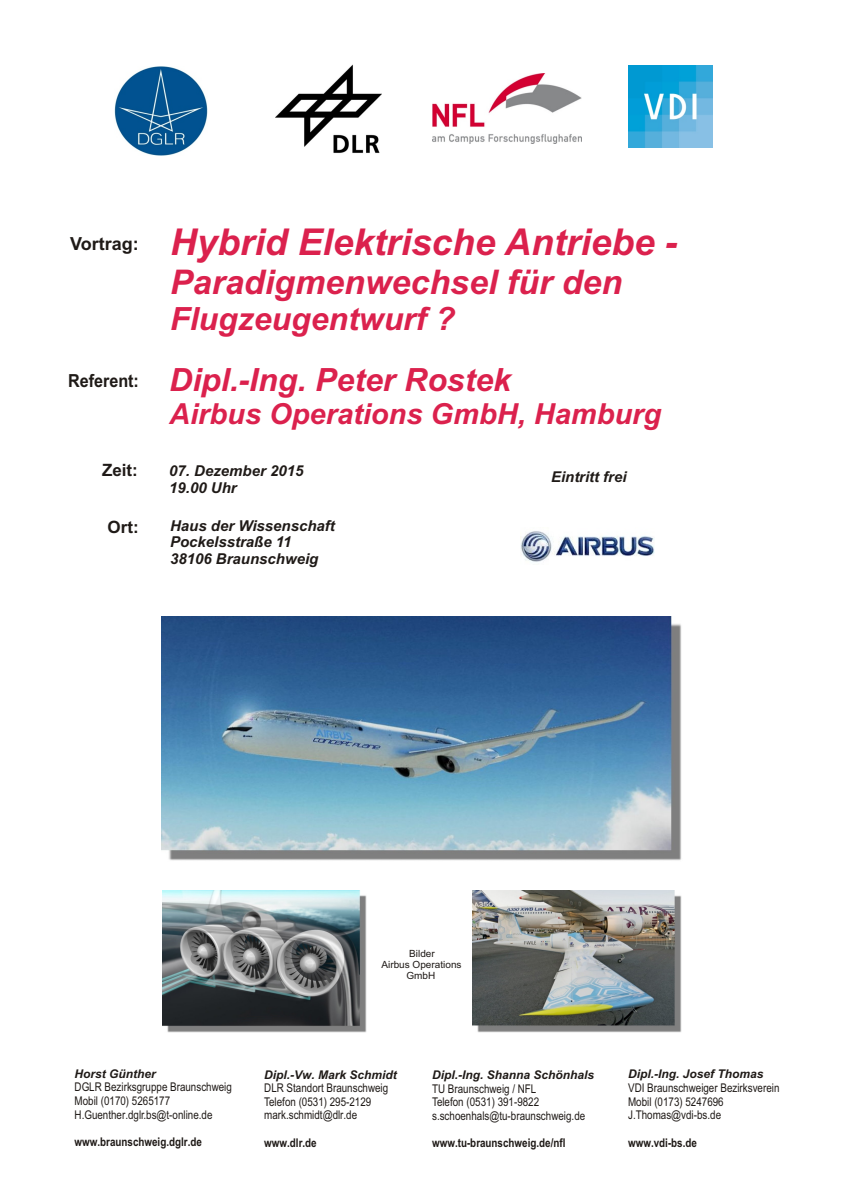
<style>
.page{position:relative;width:842px;height:1191px;background:#fff}
.page>*{position:absolute;margin:0;border:0;box-sizing:border-box;transform-origin:0 0}
.t1{font:italic 700 37px "Arial";color:#db214d}
.t2{font:italic 700 34px "Arial";color:#db214d}
.t3{font:italic 700 32px/61.2px "Arial";color:#db214d}
.t4{font:italic 700 29px "Arial";color:#db214d}
.t5{font:700 18px "Arial";color:#1f1a17;scale:.9 1}
.t6{font:700 18px "Arial";color:#1f1a17}
.t7{font:700 17px "Arial";color:#1f1a17}
.t8{font:italic 700 15px/16.8px "Arial";color:#1f1a17}
.t9{font:italic 700 14.9px "Arial";color:#1f1a17}
.t10{font:12px/13.6px "Arial Narrow";color:#1f1a17}
.t11{font:italic 700 12px "Arial";color:#1f1a17}
.t12{font:700 12px "Arial Narrow";color:#1f1a17}
.t13{font:9.9px/11.1px "Arial";color:#1f1a17;text-align:center}
</style>
<div class="page">
<img style="left:115px;top:66px;width:92px;height:89px">
<img style="left:629px;top:65px;width:83px;height:82px">
<img style="left:275px;top:64px;width:106px;height:89px">
<img style="left:432px;top:74px;width:150px;height:69px">
<img style="left:162px;top:890px;width:205px;height:143px">
<img style="left:473px;top:890px;width:208px;height:143px">
<img style="left:520px;top:531px;width:134px;height:31px">
<img style="left:161px;top:617px;width:520px;height:244px">
<h3 class="t6" style="left:70px;top:236px;width:70px">Vortrag:</h3>
<h3 class="t5" style="left:68px;top:374px;width:80px">Referent:</h3>
<h3 class="t7" style="left:102px;top:463px;width:37px">Zeit:</h3>
<h3 class="t7" style="left:108px;top:521px;width:33px">Ort:</h3>
<h1 class="t1" style="left:170px;top:228px;width:509px">Hybrid Elektrische Antriebe -</h1>
<h2 class="t2" style="left:170px;top:269px;width:454px">Paradigmenwechsel für den</h2>
<h3 class="t3" style="left:169px;top:291px;width:343px">Flugzeugentwurf ?<br>Dipl.-Ing. Peter Rostek</h3>
<h3 class="t4" style="left:169px;top:403px;width:494px">Airbus Operations GmbH, Hamburg</h3>
<p class="t8" style="left:169px;top:464px;width:136px">07. Dezember 2015<br>19.00 Uhr</p>
<p class="t8" style="left:170px;top:518px;width:166px">Haus der Wissenschaft<br>Pockelsstraße 11<br>38106 Braunschweig</p>
<p class="t9" style="left:551px;top:471px;width:77px">Eintritt frei</p>
<p class="t13" style="left:381px;top:949px;width:82px">Bilder<br>Airbus Operations<br>GmbH</p>
<p class="t11" style="left:75px;top:1069px;width:83px">Horst Günther</p>
<p class="t10" style="left:75px;top:1081px;width:159px">DGLR Bezirksgruppe Braunschweig<br>Mobil (0170) 5265177<br>H.Guenther.dglr.bs@t-online.de</p>
<p class="t12" style="left:75px;top:1137px;width:129px">www.braunschweig.dglr.de</p>
<p class="t11" style="left:264px;top:1070px;width:134px">Dipl.-Vw. Mark Schmidt</p>
<p class="t10" style="left:264px;top:1082px;width:126px">DLR Standort Braunschweig<br>Telefon (0531) 295-2129 mark.schmidt@dlr.de</p>
<p class="t12" style="left:264px;top:1138px;width:54px">www.dlr.de</p>
<p class="t11" style="left:432px;top:1070px;width:163px">Dipl.-Ing. Shanna Schönhals</p>
<p class="t10" style="left:432px;top:1083px;width:155px">TU Braunschweig / NFL<br>Telefon (0531) 391-9822 s.schoenhals@tu-braunschweig.de</p>
<p class="t12" style="left:432px;top:1138px;width:135px">www.tu-braunschweig.de/nfl</p>
<p class="t11" style="left:628px;top:1070px;width:137px">Dipl.-Ing. Josef Thomas</p>
<p class="t10" style="left:628px;top:1082px;width:153px">VDI Braunschweiger Bezirksverein<br>Mobil (0173) 5247696<br>J.Thomas@vdi-bs.de</p>
<p class="t12" style="left:628px;top:1138px;width:70px">www.vdi-bs.de</p>
</div>
